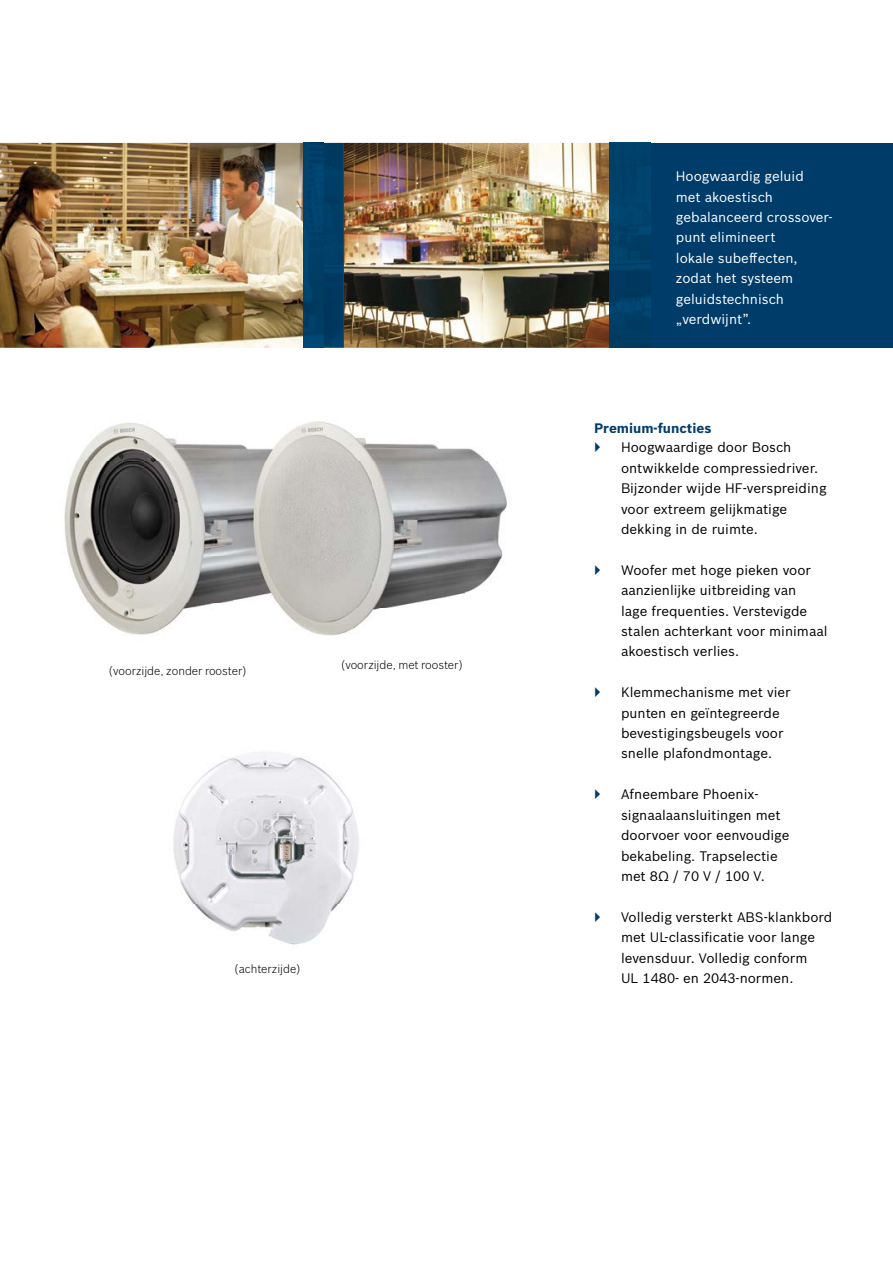
<style>
.page{position:relative;width:893px;height:1263px;background:#fff}
.page>*{position:absolute;margin:0;border:0;box-sizing:border-box;transform-origin:0 0}
.t1{font:13.5px/20.4px "Bosch Sans";color:#000}
.t2{font:13.5px/20.4px "Bosch Sans";color:#fff}
.t3{font:700 13.5px "Bosch Sans";color:#003c6a}
.t4{font:300 11.55px "Bosch Sans";color:#000}
</style>
<div class="page">
<img style="left:0;top:143px;width:609px;height:205px">
<div style="left:651px;top:143px;width:242px;height:205px;background:#003c6a"></div>
<img style="left:609px;top:143px;width:42px;height:205px">
<img style="left:304px;top:143px;width:40px;height:205px">
<img style="left:173px;top:752px;width:186px;height:193px">
<img style="left:76px;top:421px;width:413px;height:41px">
<img style="left:64px;top:462px;width:170px;height:173px">
<img style="left:325px;top:462px;width:140px;height:146px">
<img style="left:465px;top:462px;width:42px;height:131px">
<img style="left:325px;top:608px;width:55px;height:28px">
<img style="left:234px;top:421px;width:91px;height:214px">
<p class="t4" style="left:109px;top:663px;width:140px">(voorzijde, zonder rooster)</p>
<p class="t4" style="left:341px;top:657px;width:124px">(voorzijde, met rooster)</p>
<p class="t4" style="left:234px;top:961px;width:68px">(achterzijde)</p>
<p class="t2" style="left:676px;top:165px;width:158px">Hoogwaardig geluid<br>met akoestisch gebalanceerd crossover&shy;punt elimineert<br>lokale subeffecten, zodat het systeem geluidstechnisch „verdwijnt”.</p>
<p class="t3" style="left:594px;top:417px;width:119px">Premium-functies</p>
<p class="t1" style="left:621px;top:436px;width:207px">Hoogwaardige door Bosch ontwikkelde compressiedriver.<br>Bijzonder wijde HF-verspreiding voor extreem gelijkmatige dekking in de ruimte.</p>
<p class="t1" style="left:621px;top:559px;width:208px">Woofer met hoge pieken voor aanzienlijke uitbreiding van<br>lage frequenties. Verstevigde stalen achterkant voor minimaal akoestisch verlies.</p>
<p class="t1" style="left:621px;top:681px;width:171px">Klemmechanisme met vier punten en geïntegreerde bevestigingsbeugels voor snelle plafondmontage.</p>
<p class="t1" style="left:621px;top:783px;width:170px">Afneembare Phoenix&shy;signaalaansluitingen met doorvoer voor eenvoudige bekabeling. Trapselectie met 8Ω / 70 V / 100 V.</p>
<p class="t1" style="left:621px;top:906px;width:213px">Volledig versterkt ABS-klankbord met UL-classificatie voor lange levensduur. Volledig conform<br>UL 1480- en 2043-normen.</p>
</div>
